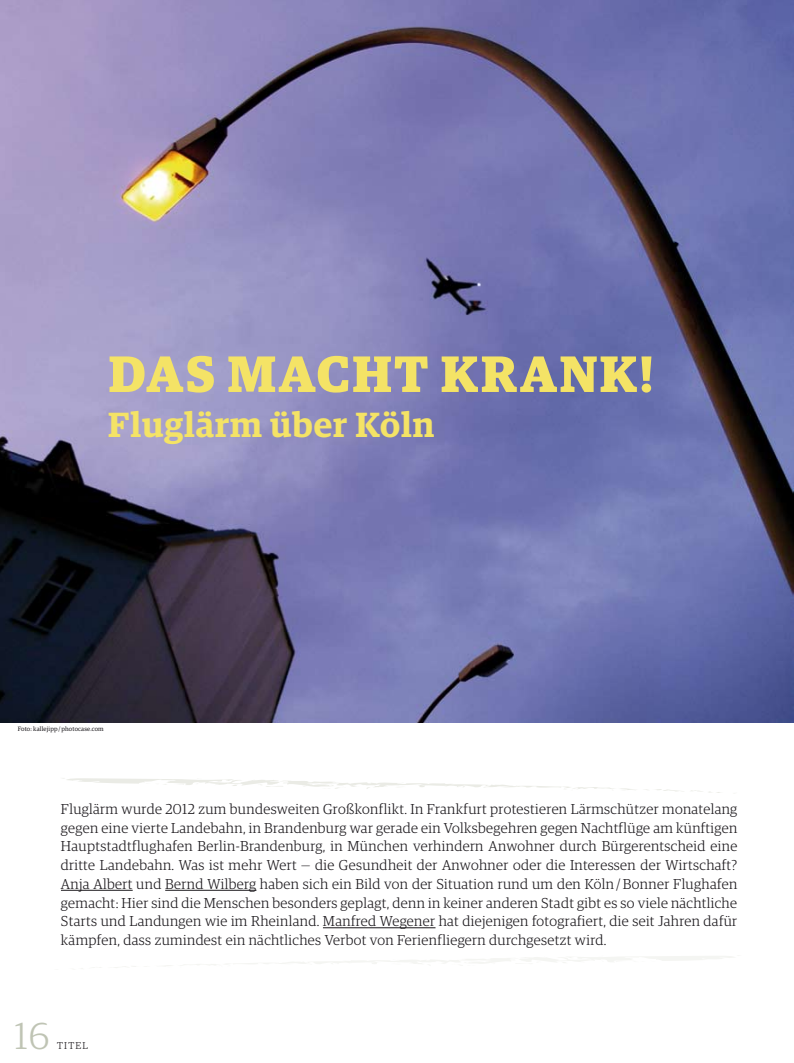
<style>
.page{position:relative;width:794px;height:1063px;background:#fff}
.page>*{position:absolute;margin:0;border:0;box-sizing:border-box;transform-origin:0 0}
.t1{font:700 51.25px "Guardian Egyp";letter-spacing:.045em;color:#f4e366}
.t2{font:300 37.5px "Guardian Egyp";color:#bfc4b4}
.t3{font:600 35px "Guardian Egyp";letter-spacing:.025em;color:#f4e366}
.t4{font:300 14.38px/18.8px "Guardian Egyp";letter-spacing:.025em;color:#1a171b;text-align:justify}
.t5{font:300 10px "Guardian Egyp";letter-spacing:.12em;color:#1a171b}
.t6{font:6.25px "Guardian Egyp";letter-spacing:.025em;color:#1a171b}
</style>
<div class="page">
<img style="left:0;top:0;width:794px;height:723px">
<hr style="left:61px;top:890px;width:72px;height:1px;background:#1a171b">
<hr style="left:165px;top:890px;width:91px;height:1px;background:#1a171b">
<hr style="left:323px;top:927px;width:112px;height:1px;background:#1a171b">
<svg style="left:81px;top:956px;width:652px;height:13px"></svg>
<svg style="left:62px;top:778px;width:658px;height:15px"></svg>
<h1 class="t1" style="left:109px;top:335px;width:546px">DAS MACHT KRANK!</h1>
<h3 class="t3" style="left:108px;top:398px;width:328px">Fluglärm über Köln</h3>
<p class="t6" style="left:18px;top:725px;width:88px">Foto: kallejipp / photocase.com</p>
<p class="t4" style="left:61px;top:799px;width:678px">Fluglärm wurde 2012 zum bundesweiten Großkonflikt. In Frankfurt protestieren Lärmschützer monatelang gegen eine vierte Landebahn, in Brandenburg war gerade ein Volksbegehren gegen Nachtflüge am künftigen Hauptstadtflughafen Berlin-Brandenburg, in München verhindern Anwohner durch Bürgerentscheid eine dritte Landebahn. Was ist mehr Wert — die Gesundheit der Anwohner oder die Interessen der Wirtschaft?<br>Anja Albert und Bernd Wilberg haben sich ein Bild von der Situation rund um den Köln / Bonner Flughafen gemacht: Hier sind die Menschen besonders geplagt, denn in keiner anderen Stadt gibt es so viele nächtliche Starts und Landungen wie im Rheinland. Manfred Wegener hat diejenigen fotografiert, die seit Jahren dafür kämpfen, dass zumindest ein nächtliches Verbot von Ferienfliegern durchgesetzt wird.</p>
<h2 class="t2" style="left:15px;top:1011px;width:36px">16</h2>
<p class="t5" style="left:57px;top:1039px;width:32px">titel</p>
</div>
